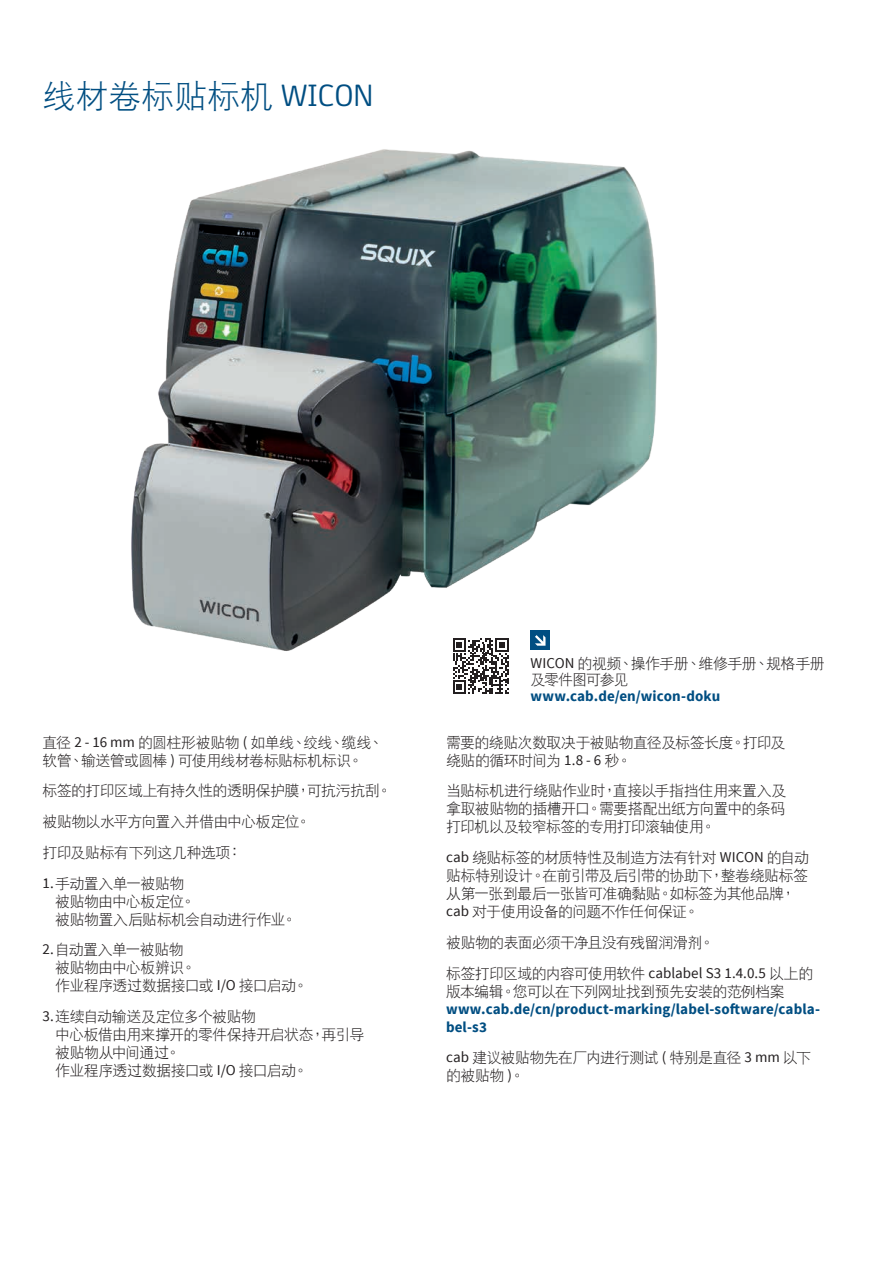
<style>
.page{position:relative;width:893px;height:1263px;background:#fff}
.page>*{position:absolute;margin:0;border:0;box-sizing:border-box;transform-origin:0 0}
.t1{font:33px "DF Hei W3 GB5";color:#004e82}
.t2{font:15px/18px "DF Hei W3 GB5";letter-spacing:-.045em;color:#231f20}
.t3{font:700 15px/18px "Source Sans Pro";letter-spacing:.005em;color:#004e82}
.s1{font-family:"CA Sans"}
.s2{font-family:"Source Sans Pro"}
</style>
<div class="page">
<img style="left:131px;top:149px;width:526px;height:502px">
<div style="left:530px;top:630px;width:20px;height:20px;background:#004e82"></div>
<svg style="left:535px;top:635px;width:10px;height:11px"></svg>
<svg style="left:453px;top:638px;width:56px;height:56px"></svg>
<h1 class="t1" style="left:43px;top:79px;width:332px">線材捲標貼標機 <span class="s1">WICON</span></h1>
<p class="t2" style="left:43px;top:733px;width:342px">直徑 <span class="s2">2 - 16 mm</span> 的圓柱形被貼物 <span class="s2">(</span> 如單線、絞線、纜線、軟管、輸送管或圓棒 <span class="s2">)</span> 可使用線材捲標貼標機標識。</p>
<p class="t2" style="left:43px;top:775px;width:351px;line-height:30.8px">標籤的打印區域上有持久性的透明保護膜，可抗污抗刮。被貼物以水平方向置入並藉由中心板定位。<br>打印及貼標有下列這幾種選項：<br><span class="s2">1.</span>手動置入單一被貼物</p>
<p class="t2" style="left:55px;top:892px;width:243px">被貼物由中心板定位。<br>被貼物置入後貼標機會自動進行作業。</p>
<p class="t2" style="left:55px;top:941px;width:254px;text-indent:-13px"><span class="s2">2.</span>自動置入單一被貼物<br>被貼物由中心板辨識。<br>作業程序透過數據接口或 <span class="s2">I/O</span> 接口啟動。</p>
<p class="t2" style="left:55px;top:1007px;width:311px;text-indent:-13px"><span class="s2">3.</span>連續自動輸送及定位多個被貼物<br>中心板藉由用來撐開的零件保持開啟狀態，再引導被貼物從中間通過。<br>作業程序透過數據接口或 <span class="s2">I/O</span> 接口啟動。</p>
<p class="t2" style="left:530px;top:655px;width:296px;line-height:16.5px"><span class="s2">WICON</span> 的視頻、操作手冊、維修手冊、規格手冊及零件圖可參見</p>
<p class="t3" style="left:530px;top:687px;width:191px">www.cab.de/en/wicon-doku</p>
<p class="t2" style="left:446px;top:733px;width:341px">需要的繞貼次數取決於被貼物直徑及標籤長度。打印及繞貼的循環時間為 <span class="s2">1.8 - 6</span> 秒。</p>
<p class="t2" style="left:446px;top:782px;width:342px;text-align:justify">當貼標機進行繞貼作業時，直接以手指擋住用來置入及拿取被貼物的插槽開口。需要搭配出紙方向置中的條碼打印機以及較窄標籤的專用打印滾軸使用。</p>
<p class="t2" style="left:446px;top:848px;width:365px"><span class="s2">cab</span> 繞貼標籤的材質特性及製造方法有針對 <span class="s2">WICON</span> 的自動貼標特別設計。在前引帶及後引帶的協助下，整卷繞貼標籤從第一張到最後一張皆可準確黏貼。如標籤為其他品牌，<span class="s2">cab</span> 對於使用設備的問題不作任何保證。</p>
<p class="t2" style="left:446px;top:927px;width:369px;line-height:30.8px">被貼物的表面必須乾淨且沒有殘留潤滑劑。<br>標籤打印區域的內容可使用軟件 <span class="s2">cablabel S3 1.4.0.5</span> 以上的</p>
<p class="t2" style="left:446px;top:982px;width:340px">版本編輯。您可以在下列網址找到預先安裝的範例檔案</p>
<p class="t3" style="left:446px;top:1000px;width:375px">www.cab.de/cn/product-marking/label-software/cabla&shy;bel-s3</p>
<p class="t2" style="left:446px;top:1049px;width:366px"><span class="s2">cab</span> 建議被貼物先在廠內進行測試 <span class="s2">(</span> 特別是直徑 <span class="s2">3 mm</span> 以下的被貼物 <span class="s2">)</span>。</p>
</div>
